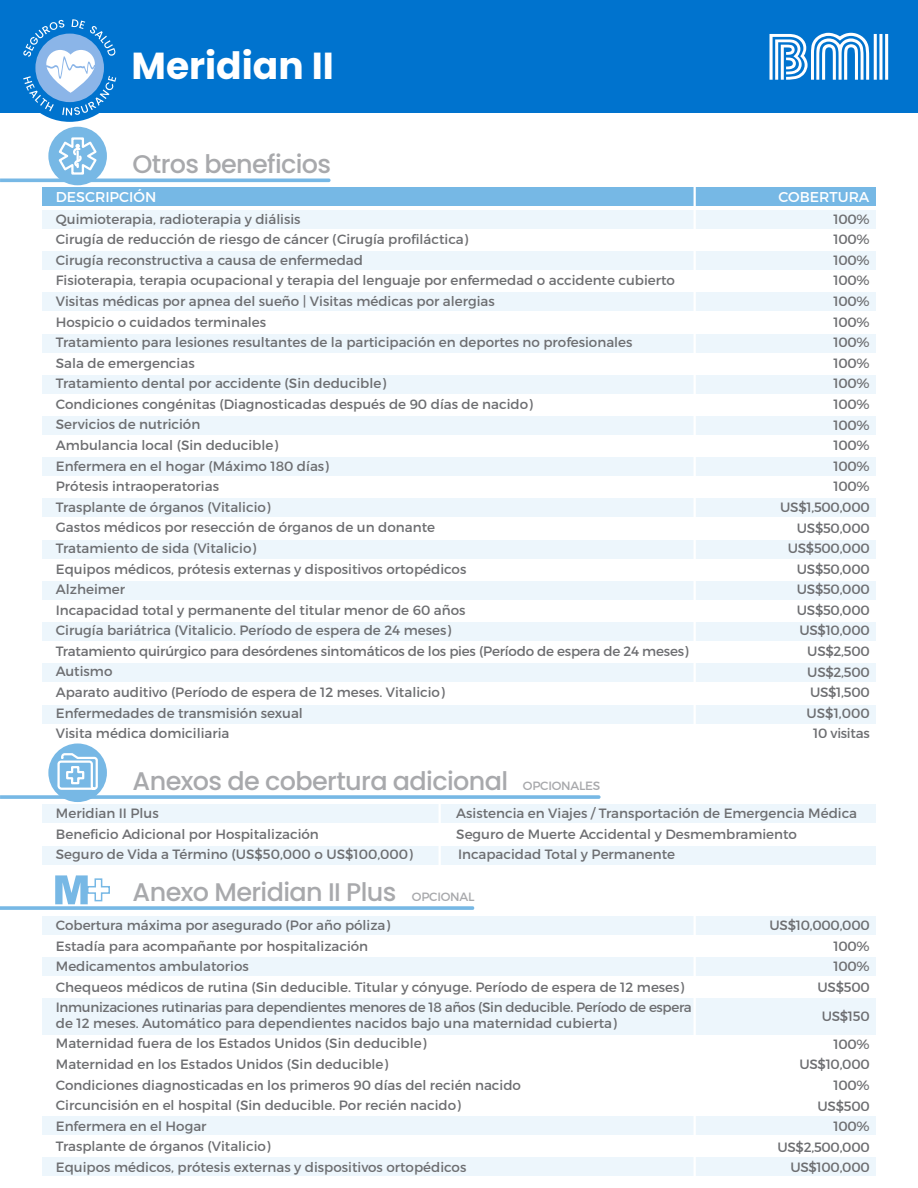
<style>
.page{position:relative;width:918px;height:1188px;background:#fff}
.page>*{position:absolute;margin:0;border:0;box-sizing:border-box;transform-origin:0 0}
.t1{font:700 37.65px "Poppins";color:#fff}
.t2{font:500 25.5px "Poppins";letter-spacing:-.025em;color:#a8a9ac}
.t3{font:14.25px "Montserrat";color:#fff}
.t4{font:13.5px/20.5px "Montserrat";color:#6d6e71}
.t5{font:13.5px/20.5px "Montserrat";letter-spacing:-.02em;color:#6d6e71;text-align:right}
.s1{font-family:"Montserrat";font-weight:400;font-size:12px}
</style>
<div class="page">
<div style="left:42px;top:705px;width:834px;height:19px;background:#edf6fc"></div>
<div style="left:42px;top:251px;width:834px;height:19px;background:#edf6fc"></div>
<div style="left:42px;top:292px;width:834px;height:19px;background:#edf6fc"></div>
<div style="left:42px;top:334px;width:834px;height:19px;background:#edf6fc"></div>
<div style="left:42px;top:375px;width:834px;height:19px;background:#edf6fc"></div>
<div style="left:42px;top:210px;width:834px;height:19px;background:#edf6fc"></div>
<div style="left:42px;top:416px;width:834px;height:19px;background:#edf6fc"></div>
<div style="left:42px;top:457px;width:834px;height:19px;background:#edf6fc"></div>
<div style="left:42px;top:498px;width:834px;height:19px;background:#edf6fc"></div>
<div style="left:42px;top:540px;width:834px;height:19px;background:#edf6fc"></div>
<div style="left:42px;top:581px;width:834px;height:19px;background:#edf6fc"></div>
<div style="left:42px;top:622px;width:834px;height:19px;background:#edf6fc"></div>
<div style="left:42px;top:663px;width:834px;height:19px;background:#edf6fc"></div>
<div style="left:42px;top:916px;width:834px;height:19px;background:#edf6fc"></div>
<div style="left:42px;top:957px;width:834px;height:19px;background:#edf6fc"></div>
<div style="left:42px;top:998px;width:834px;height:36px;background:#edf6fc"></div>
<div style="left:42px;top:1116px;width:834px;height:19px;background:#edf6fc"></div>
<div style="left:42px;top:1157px;width:834px;height:19px;background:#edf6fc"></div>
<div style="left:42px;top:1158px;width:834px;height:19px;background:#edf6fc"></div>
<div style="left:42px;top:187px;width:834px;height:19px;background:#76b8e5"></div>
<hr style="left:694px;top:184px;width:2px;height:554px;background:#fff">
<hr style="left:694px;top:900px;width:2px;height:288px;background:#fff">
<div style="left:42px;top:804px;width:834px;height:19px;background:#edf6fc"></div>
<div style="left:42px;top:846px;width:834px;height:18px;background:#edf6fc"></div>
<hr style="left:439px;top:803px;width:2px;height:67px;background:#fff">
<div style="left:0;top:0;width:918px;height:112px;background:#0073ce"></div>
<div style="left:16px;top:14px;width:108px;height:108px;background:#0073ce;border-radius:50%"></div>
<svg style="left:23px;top:19px;width:93px;height:96px"></svg>
<svg style="left:769px;top:33px;width:100px;height:47px"></svg>
<hr style="left:885px;top:34px;width:3px;height:46px;background:#fff">
<hr style="left:879px;top:34px;width:3px;height:46px;background:#fff">
<hr style="left:874px;top:34px;width:3px;height:46px;background:#fff">
<div style="left:48px;top:127px;width:59px;height:58px;background:#77b8e5;border-radius:50%"></div>
<svg style="left:0;top:136px;width:331px;height:46px"></svg>
<div style="left:48px;top:743px;width:59px;height:59px;background:#77b8e5;border-radius:50%"></div>
<svg style="left:0;top:752px;width:601px;height:47px"></svg>
<svg style="left:0;top:875px;width:474px;height:35px"></svg>
<h1 class="t1" style="left:132px;top:44px;width:204px">Meridian II</h1>
<h2 class="t2" style="left:133px;top:149px;width:200px">Otros beneficios</h2>
<p class="t3" style="left:56px;top:188px;width:102px">DESCRIPCIÓN</p>
<p class="t3" style="left:779px;top:188px;width:92px">COBERTURA</p>
<p class="t4" style="left:56px;top:208px;width:634px">Quimioterapia, radioterapia y diálisis<br>Cirugía de reducción de riesgo de cáncer (Cirugía profiláctica)<br>Cirugía reconstructiva a causa de enfermedad<br>Fisioterapia, terapia ocupacional y terapia del lenguaje por enfermedad o accidente cubierto Visitas médicas por apnea del sueño | Visitas médicas por alergias<br>Hospicio o cuidados terminales<br>Tratamiento para lesiones resultantes de la participación en deportes no profesionales<br>Sala de emergencias<br>Tratamiento dental por accidente (Sin deducible)<br>Condiciones congénitas (Diagnosticadas después de 90 días de nacido)<br>Servicios de nutrición<br>Ambulancia local (Sin deducible)<br>Enfermera en el hogar (Máximo 180 días)<br>Prótesis intraoperatorias<br>Trasplante de órganos (Vitalicio)<br>Gastos médicos por resección de órganos de un donante<br>Tratamiento de sida (Vitalicio)<br>Equipos médicos, prótesis externas y dispositivos ortopédicos<br>Alzheimer<br>Incapacidad total y permanente del titular menor de 60 años<br>Cirugía bariátrica (Vitalicio. Período de espera de 24 meses)<br>Tratamiento quirúrgico para desórdenes sintomáticos de los pies (Período de espera de 24 meses)<br>Autismo<br>Aparato auditivo (Período de espera de 12 meses. Vitalicio)<br>Enfermedades de transmisión sexual<br>Visita médica domiciliaria</p>
<p class="t5" style="left:780px;top:209px;width:91px">100%<br>100%<br>100%<br>100%<br>100%<br>100%<br>100%<br>100%<br>100%<br>100%<br>100%<br>100%<br>100%<br>100%<br>US$1,500,000<br>US$50,000<br>US$500,000<br>US$50,000<br>US$50,000<br>US$50,000<br>US$10,000<br>US$2,500<br>US$2,500<br>US$1,500<br>US$1,000<br>10 visitas</p>
<h2 class="t2" style="left:133px;top:766px;width:469px">Anexos de cobertura adicional <span class="s1">OPCIONALES</span></h2>
<p class="t4" style="left:56px;top:803px;width:104px">Meridian II Plus</p>
<p class="t4" style="left:456px;top:803px;width:402px">Asistencia en Viajes / Transportación de Emergencia Médica</p>
<p class="t4" style="left:56px;top:823px;width:264px">Beneficio Adicional por Hospitalización</p>
<p class="t4" style="left:456px;top:823px;width:342px">Seguro de Muerte Accidental y Desmembramiento</p>
<p class="t4" style="left:56px;top:844px;width:358px">Seguro de Vida a Término (US$50,000 o US$100,000)</p>
<p class="t4" style="left:458px;top:844px;width:218px">Incapacidad Total y Permanente</p>
<h2 class="t2" style="left:133px;top:877px;width:343px">Anexo Meridian II Plus <span class="s1">OPCIONAL</span></h2>
<p class="t4" style="left:56px;top:915px;width:637px">Cobertura máxima por asegurado (Por año póliza)<br>Estadía para acompañante por hospitalización<br>Medicamentos ambulatorios<br>Chequeos médicos de rutina (Sin deducible. Titular y cónyuge. Período de espera de 12 meses)<br>Inmunizaciones rutinarias para dependientes menores de 18 años (Sin deducible. Período de espera</p>
<p class="t4" style="left:56px;top:1013px;width:562px">de 12 meses. Automático para dependientes nacidos bajo una maternidad cubierta)<br>Maternidad fuera de los Estados Unidos (Sin deducible)<br>Maternidad en los Estados Unidos (Sin deducible)<br>Condiciones diagnosticadas en los primeros 90 días del recién nacido<br>Circuncisión en el hospital (Sin deducible. Por recién nacido)<br>Enfermera en el Hogar<br>Trasplante de órganos (Vitalicio)<br>Equipos médicos, prótesis externas y dispositivos ortopédicos</p>
<p class="t5" style="left:770px;top:915px;width:102px">US$10,000,000<br>100%<br>100%<br>US$500</p>
<p class="t4" style="left:822px;top:1002px;width:50px;line-height:28px;text-align:right">US$150<br>100%</p>
<p class="t5" style="left:777px;top:1054px;width:94px">US$10,000<br>100%<br>US$500<br>100%<br>US$2,500,000<br>US$100,000</p>
</div>
